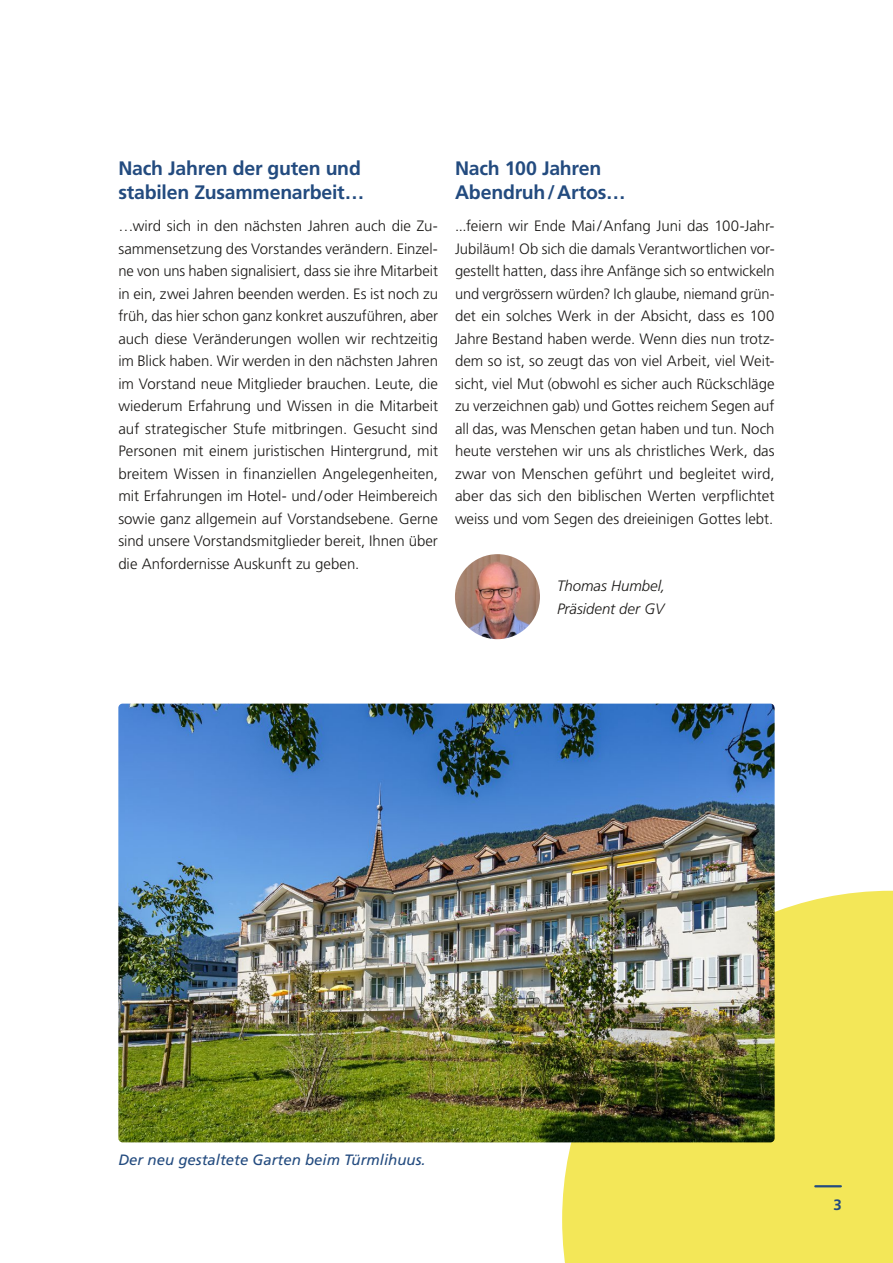
<style>
.page{position:relative;width:893px;height:1263px;background:#fff}
.page>*{position:absolute;margin:0;border:0;box-sizing:border-box;transform-origin:0 0}
.t1{font:700 19.5px/24px "Frutiger LT Pro";letter-spacing:-.01em;color:#234b7f}
.t2{font:300 15px/22.5px "Frutiger LT Pro";color:#1b1917;text-align:justify}
.t3{font:italic 15px "Frutiger LT Pro";color:#234b7f}
.t4{font:italic 300 15px/22.5px "Frutiger LT Pro";color:#1b1917}
.t5{font:700 15px "Frutiger LT Pro";color:#234b7f}
</style>
<div class="page">
<img style="left:455px;top:554px;width:85px;height:85px;border-radius:43px">
<div style="left:562px;top:891px;width:331px;height:372px;background:#f3e758"></div>
<img style="left:118px;top:704px;width:657px;height:438px">
<hr style="left:815px;top:1185px;width:26px;height:2px;background:#234b7f">
<h1 class="t1" style="left:118px;top:156px;width:247px">Nach Jahren der guten und stabilen Zusammenarbeit…</h1>
<p class="t2" style="left:118px;top:215px;width:321px">…wird sich in den nächsten Jahren auch die Zu&shy;sammensetzung des Vorstandes verändern. Einzel&shy;ne von uns haben signalisiert, dass sie ihre Mitarbeit in ein, zwei Jahren beenden werden. Es ist noch zu früh, das hier schon ganz konkret auszuführen, aber auch diese Veränderungen wollen wir rechtzeitig im Blick haben. Wir werden in den nächsten Jahren im Vorstand neue Mitglieder brauchen. Leute, die wiederum Erfahrung und Wissen in die Mitarbeit auf strategischer Stufe mitbringen. Gesucht sind Personen mit einem juristischen Hintergrund, mit breitem Wissen in finanziellen Angelegenheiten, mit Erfahrungen im Hotel- und/oder Heimbereich sowie ganz allgemein auf Vorstandsebene. Gerne sind unsere Vorstandsmitglieder bereit, Ihnen über die Anfordernisse Auskunft zu geben.</p>
<h1 class="t1" style="left:455px;top:156px;width:172px">Nach 100 Jahren<br>Abendruh/Artos…</h1>
<p class="t2" style="left:455px;top:215px;width:321px">...feiern wir Ende Mai/Anfang Juni das 100-Jahr-Jubiläum! Ob sich die damals Verantwortlichen vor&shy;gestellt hatten, dass ihre Anfänge sich so entwickeln und vergrössern würden? Ich glaube, niemand grün&shy;det ein solches Werk in der Absicht, dass es 100<br>Jahre Bestand haben werde. Wenn dies nun trotz&shy;dem so ist, so zeugt das von viel Arbeit, viel Weit&shy;sicht, viel Mut (obwohl es sicher auch Rückschläge zu verzeichnen gab) und Gottes reichem Segen auf all das, was Menschen getan haben und tun. Noch heute verstehen wir uns als christliches Werk, das zwar von Menschen geführt und begleitet wird, aber das sich den biblischen Werten verpflichtet weiss und vom Segen des dreieinigen Gottes lebt.</p>
<p class="t4" style="left:557px;top:575px;width:110px">Thomas Humbel,<br>Präsident der GV</p>
<p class="t3" style="left:118px;top:1151px;width:309px">Der neu gestaltete Garten beim Türmlihuus.</p>
<p class="t5" style="left:834px;top:1196px;width:10px">3</p>
</div>
